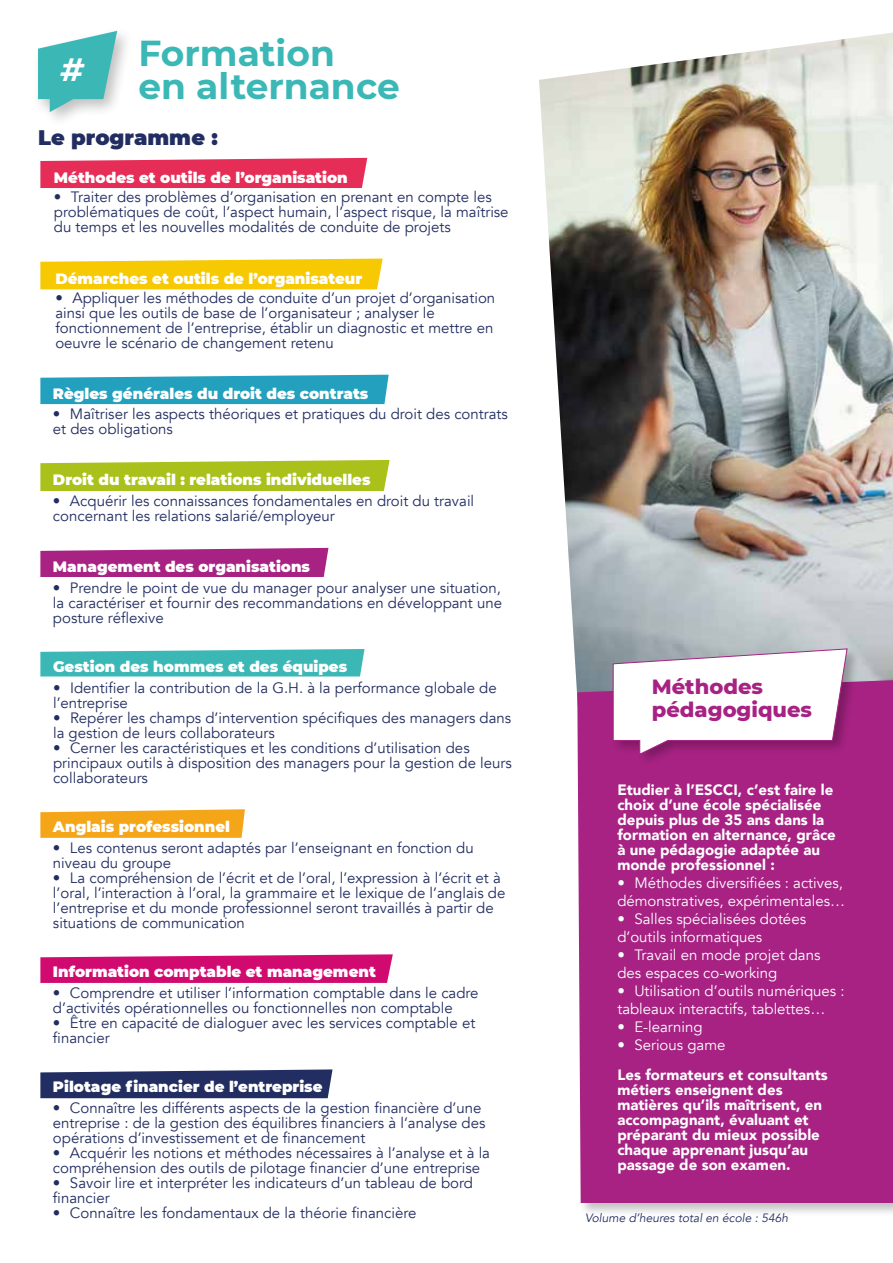
<style>
.page{position:relative;width:893px;height:1263px;background:#fff}
.page>*{position:absolute;margin:0;border:0;box-sizing:border-box;transform-origin:0 0}
.t1{font:700 36px/33px "Montserrat";color:#3bb8b6}
.t2{font:italic 700 32.25px "Montserrat";color:#fff}
.t3{font:800 21px/22.5px "Montserrat";color:#a72283}
.t4{font:900 21px "Montserrat";color:#222d61}
.t5{font:15px/15px "Avenir";color:#222d61}
.t6{font:900 15px/15px "Avenir";color:#fff}
.t7{font:900 15px "Montserrat";color:#fff}
.t8{font:15px/18px "Avenir";color:#fff}
.t9{font:italic 12px "Avenir";color:#222d61}
</style>
<div class="page">
<img style="left:539px;top:33px;width:354px;height:639px">
<div style="left:575px;top:672px;width:318px;height:545px;background:#000;opacity:.25"></div>
<div style="left:577px;top:680px;width:316px;height:523px;background:#a72283"></div>
<div style="left:611px;top:647px;width:250px;height:120px;background:#000;opacity:.25"></div>
<svg style="left:613px;top:649px;width:234px;height:105px"></svg>
<svg style="left:40px;top:460px;width:350px;height:31px;background:#afc428"></svg>
<svg style="left:40px;top:548px;width:288px;height:29px;background:#ab2e89"></svg>
<svg style="left:40px;top:158px;width:327px;height:30px;background:#e73860"></svg>
<div style="left:40px;top:259px;width:343px;height:30px;background:#f6c903"></div>
<div style="left:40px;top:375px;width:349px;height:29px;background:#22a0bd"></div>
<svg style="left:40px;top:649px;width:325px;height:27px;background:#47bcba"></svg>
<div style="left:32px;top:26px;width:102px;height:102px;background:#000;opacity:.25"></div>
<svg style="left:38px;top:31px;width:79px;height:81px;background:#71c7c6"></svg>
<svg style="left:40px;top:809px;width:205px;height:29px;background:#f5ab29"></svg>
<svg style="left:40px;top:954px;width:353px;height:29px;background:#d41c7a"></svg>
<svg style="left:40px;top:1069px;width:293px;height:29px;background:#333d6d"></svg>
<h2 class="t2" style="left:60px;top:47px;width:25px">#</h2>
<h1 class="t1" style="left:138px;top:35px;width:263px">Formation<br>en alternance</h1>
<h3 class="t4" style="left:38px;top:121px;width:181px">Le programme :</h3>
<p class="t7" style="left:54px;top:166px;width:295px">Méthodes et outils de l’organisation</p>
<p class="t5" style="left:54px;top:190px;width:456px">• Traiter des problèmes d’organisation en prenant en compte les problématiques de coût, l’aspect humain, l’aspect risque, la maîtrise du temps et les nouvelles modalités de conduite de projets</p>
<p class="t7" style="left:55px;top:267px;width:308px">Démarches et outils de l’organisateur</p>
<p class="t5" style="left:55px;top:291px;width:441px">• Appliquer les méthodes de conduite d’un projet d’organisation ainsi que les outils de base de l’organisateur ; analyser le fonctionnement de l’entreprise, établir un diagnostic et mettre en oeuvre le scénario de changement retenu</p>
<p class="t7" style="left:53px;top:382px;width:317px">Règles générales du droit des contrats</p>
<p class="t5" style="left:53px;top:406px;width:456px">• Maîtriser les aspects théoriques et pratiques du droit des contrats et des obligations</p>
<p class="t7" style="left:53px;top:469px;width:319px">Droit du travail : relations individuelles</p>
<p class="t5" style="left:53px;top:494px;width:423px">• Acquérir les connaissances fondamentales en droit du travail concernant les relations salarié/employeur</p>
<p class="t7" style="left:53px;top:555px;width:259px">Management des organisations</p>
<p class="t5" style="left:53px;top:580px;width:451px;text-align:justify">• Prendre le point de vue du manager pour analyser une situation, la caractériser et fournir des recommandations en développant une posture réflexive</p>
<p class="t7" style="left:53px;top:655px;width:296px">Gestion des hommes et des équipes</p>
<p class="t5" style="left:53px;top:680px;width:445px">• Identifier la contribution de la G.H. à la performance globale de l’entreprise</p>
<p class="t5" style="left:53px;top:710px;width:460px">• Repérer les champs d’intervention spécifiques des managers dans la gestion de leurs collaborateurs</p>
<p class="t5" style="left:53px;top:740px;width:460px">• Cerner les caractéristiques et les conditions d’utilisation des principaux outils à disposition des managers pour la gestion de leurs collaborateurs</p>
<p class="t7" style="left:53px;top:815px;width:179px">Anglais professionnel</p>
<p class="t5" style="left:53px;top:840px;width:422px">• Les contenus seront adaptés par l’enseignant en fonction du niveau du groupe</p>
<p class="t5" style="left:53px;top:870px;width:454px">• La compréhension de l’écrit et de l’oral, l’expression à l’écrit et à l’oral, l’interaction à l’oral, la grammaire et le lexique de l’anglais de l’entreprise et du monde professionnel seront travaillés à partir de situations de communication</p>
<p class="t7" style="left:53px;top:960px;width:324px">Information comptable et management</p>
<p class="t5" style="left:53px;top:986px;width:427px">• Comprendre et utiliser l’information comptable dans le cadre d’activités opérationnelles ou fonctionnelles non comptable</p>
<p class="t5" style="left:53px;top:1016px;width:424px">• Être en capacité de dialoguer avec les services comptable et financier</p>
<p class="t7" style="left:53px;top:1076px;width:271px">Pilotage financier de l’entreprise</p>
<p class="t5" style="left:53px;top:1101px;width:434px">• Connaître les différents aspects de la gestion financière d’une entreprise : de la gestion des équilibres financiers à l’analyse des opérations d’investissement et de financement</p>
<p class="t5" style="left:53px;top:1146px;width:439px">• Acquérir les notions et méthodes nécessaires à l’analyse et à la compréhension des outils de pilotage financier d’une entreprise</p>
<p class="t5" style="left:53px;top:1176px;width:421px">• Savoir lire et interpréter les indicateurs d’un tableau de bord financier</p>
<p class="t5" style="left:53px;top:1206px;width:365px">• Connaître les fondamentaux de la théorie financière</p>
<h3 class="t3" style="left:652px;top:674px;width:162px">Méthodes pédagogiques</h3>
<p class="t6" style="left:617px;top:782px;width:220px">Etudier à l’ESCCI, c’est faire le choix d’une école spécialisée depuis plus de 35 ans dans la formation en alternance, grâce à une pédagogie adaptée au monde professionnel :</p>
<p class="t8" style="left:617px;top:874px;width:229px">• Méthodes diversifiées : actives, démonstratives, expérimentales…</p>
<p class="t8" style="left:617px;top:910px;width:190px">• Salles spécialisées dotées d’outils informatiques</p>
<p class="t8" style="left:617px;top:946px;width:205px">• Travail en mode projet dans des espaces co-working</p>
<p class="t8" style="left:617px;top:982px;width:229px">• Utilisation d’outils numériques : tableaux interactifs, tablettes…</p>
<p class="t8" style="left:617px;top:1018px;width:87px">• E-learning</p>
<p class="t8" style="left:617px;top:1036px;width:110px">• Serious game</p>
<p class="t6" style="left:617px;top:1067px;width:212px">Les formateurs et consultants métiers enseignent des matières qu’ils maîtrisent, en accompagnant, évaluant et préparant du mieux possible chaque apprenant jusqu’au passage de son examen.</p>
<p class="t9" style="left:585px;top:1210px;width:204px">Volume d’heures total en école : 546h</p>
</div>
